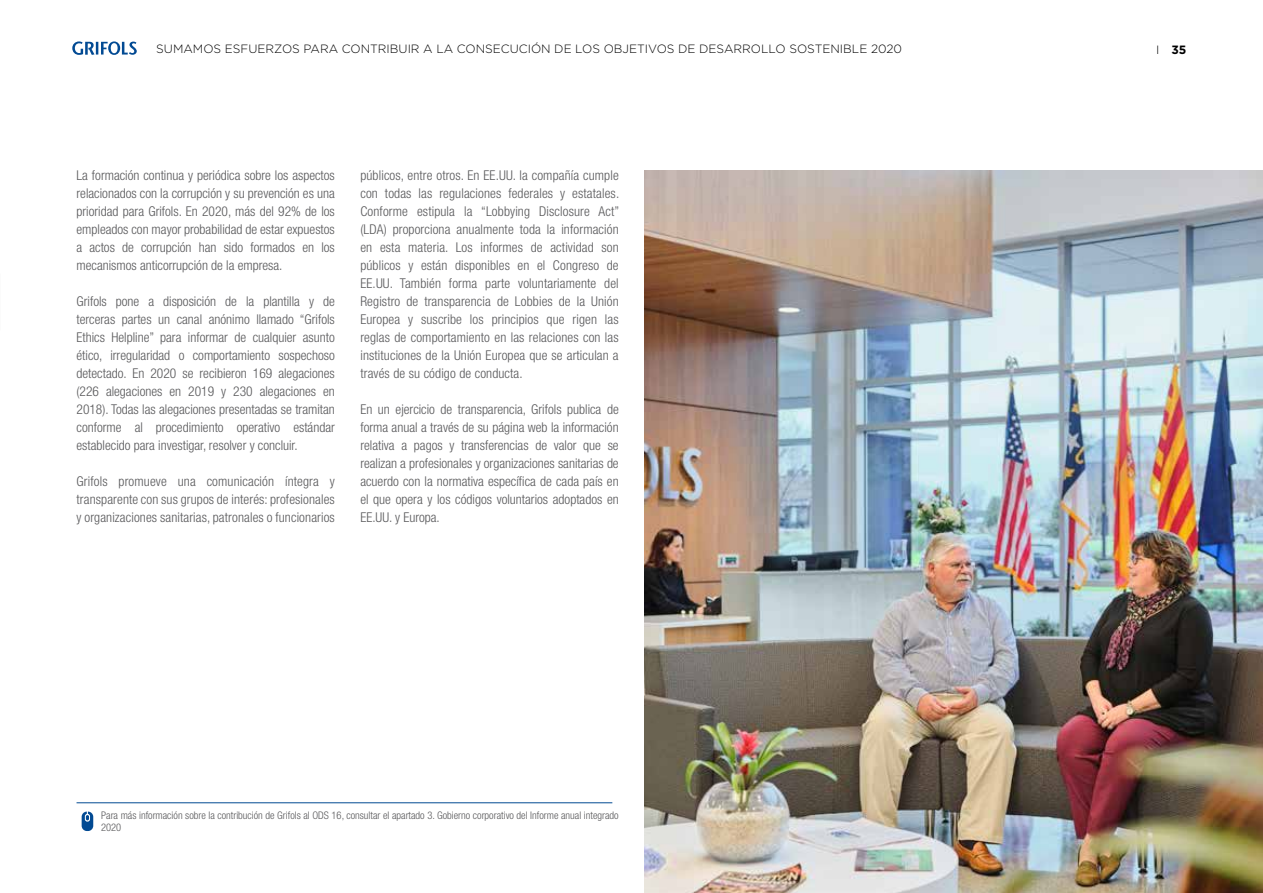
<style>
.page{position:relative;width:1263px;height:893px;background:#fff}
.page>*{position:absolute;margin:0;border:0;box-sizing:border-box;transform-origin:0 0}
.t1{font:300 condensed 13.5px/18px "Helvetica Neue LT Pro";color:#58585a;text-align:justify}
.t2{font:300 12px "Gotham";color:#000}
.t3{font:700 12px "Gotham";color:#000}
.t4{font:300 condensed 10.5px/12px "Helvetica Neue LT Pro";color:#58585a}
.s1{font-weight:300}
</style>
<div class="page">
<svg style="left:72px;top:41px;width:65px;height:14px"></svg>
<svg style="left:82px;top:812px;width:11px;height:19px"></svg>
<hr style="left:77px;top:802px;width:535px;height:1px;background:#024a93">
<img style="left:644px;top:170px;width:619px;height:723px">
<p class="t2" style="left:156px;top:42px;width:747px">SUMAMOS ESFUERZOS PARA CONTRIBUIR A LA CONSECUCIÓN DE LOS OBJETIVOS DE DESARROLLO SOSTENIBLE 2020</p>
<p class="t3" style="left:1156px;top:42px;width:32px"><span class="s1">I</span> 35</p>
<p class="t1" style="left:77px;top:166px;width:260px">La formación continua y periódica sobre los aspectos relacionados con la corrupción y su prevención es una prioridad para Grifols. En 2020, más del 92% de los empleados con mayor probabilidad de estar expuestos a actos de corrupción han sido formados en los mecanismos anticorrupción de la empresa.</p>
<p class="t1" style="left:77px;top:292px;width:260px">Grifols pone a disposición de la plantilla y de terceras partes un canal anónimo llamado “Grifols Ethics Helpline” para informar de cualquier asunto ético, irregularidad o comportamiento sospechoso detectado. En 2020 se recibieron 169 alegaciones (226 alegaciones en 2019 y 230 alegaciones en 2018). Todas las alegaciones presentadas se tramitan conforme al procedimiento operativo estándar establecido para investigar, resolver y concluir.</p>
<p class="t1" style="left:77px;top:472px;width:260px">Grifols promueve una comunicación íntegra y transparente con sus grupos de interés: profesionales y organizaciones sanitarias, patronales o funcionarios</p>
<p class="t1" style="left:360px;top:166px;width:260px">públicos, entre otros. En EE.UU. la compañía cumple con todas las regulaciones federales y estatales.<br>Conforme estipula la “Lobbying Disclosure Act” (LDA) proporciona anualmente toda la información en esta materia. Los informes de actividad son públicos y están disponibles en el Congreso de EE.UU. También forma parte voluntariamente del Registro de transparencia de Lobbies de la Unión Europea y suscribe los principios que rigen las reglas de comportamiento en las relaciones con las instituciones de la Unión Europea que se articulan a través de su código de conducta.</p>
<p class="t1" style="left:360px;top:400px;width:260px">En un ejercicio de transparencia, Grifols publica de forma anual a través de su página web la información relativa a pagos y transferencias de valor que se realizan a profesionales y organizaciones sanitarias de acuerdo con la normativa específica de cada país en el que opera y los códigos voluntarios adoptados en EE.UU. y Europa.</p>
<p class="t4" style="left:101px;top:810px;width:519px">Para más información sobre la contribución de Grifols al ODS 16, consultar el apartado 3. Gobierno corporativo del Informe anual integrado<br>2020</p>
</div>
